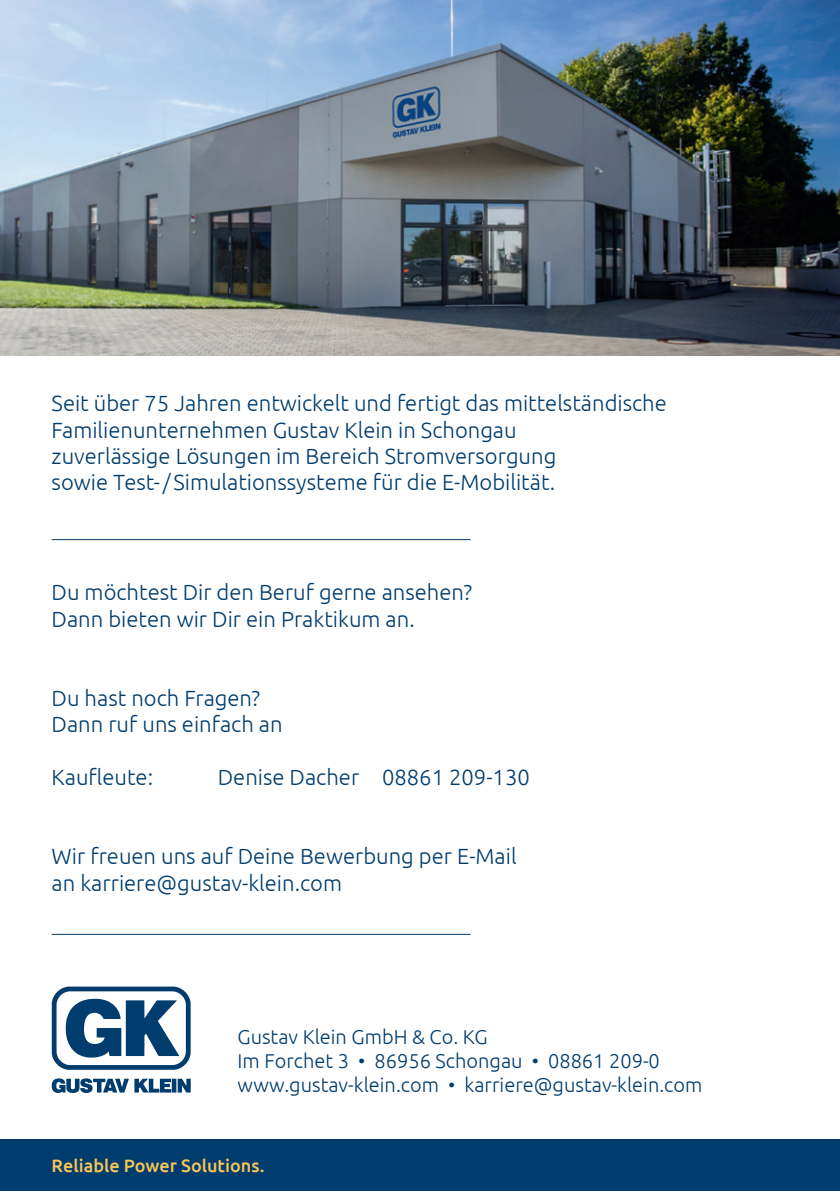
<style>
.page{position:relative;width:840px;height:1191px;background:#fff}
.page>*{position:absolute;margin:0;border:0;box-sizing:border-box;transform-origin:0 0}
.t1{font:300 22px/26.4px "Ubuntu";color:#003d6e}
.t2{font:300 20px/24px "Ubuntu";color:#003d6e}
.t3{font:500 18px "Ubuntu";color:#f9c558}
</style>
<div class="page">
<div style="left:0;top:1140px;width:839px;height:51px;background:#003d6e"></div>
<img style="left:0;top:0;width:839px;height:356px">
<hr style="left:52px;top:539px;width:418px;height:1px;background:#003d6e">
<hr style="left:52px;top:934px;width:418px;height:1px;background:#003d6e">
<svg style="left:52px;top:986px;width:138px;height:107px"></svg>
<p class="t1" style="left:52px;top:390px;width:616px">Seit über 75 Jahren entwickelt und fertigt das mittelständische Familienunternehmen Gustav Klein in Schongau<br>zuverlässige Lösungen im Bereich Stromversorgung<br>sowie Test-/Simulationssysteme für die E-Mobilität.</p>
<p class="t1" style="left:52px;top:578px;width:421px">Du möchtest Dir den Beruf gerne ansehen?<br>Dann bieten wir Dir ein Praktikum an.</p>
<p class="t1" style="left:52px;top:684px;width:232px">Du hast noch Fragen?<br>Dann ruf uns einfach an</p>
<p class="t1" style="left:52px;top:763px;width:103px">Kaufleute:</p>
<p class="t1" style="left:218px;top:763px;width:313px">Denise Dacher 08861 209-130</p>
<p class="t1" style="left:52px;top:842px;width:466px">Wir freuen uns auf Deine Bewerbung per E-Mail an karriere@gustav-klein.com</p>
<p class="t2" style="left:237px;top:1024px;width:466px">Gustav Klein GmbH &amp; Co. KG<br>Im Forchet 3 • 86956 Schongau • 08861 209-0 www.gustav-klein.com • karriere@gustav-klein.com</p>
<p class="t3" style="left:52px;top:1154px;width:214px">Reliable Power Solutions.</p>
</div>
